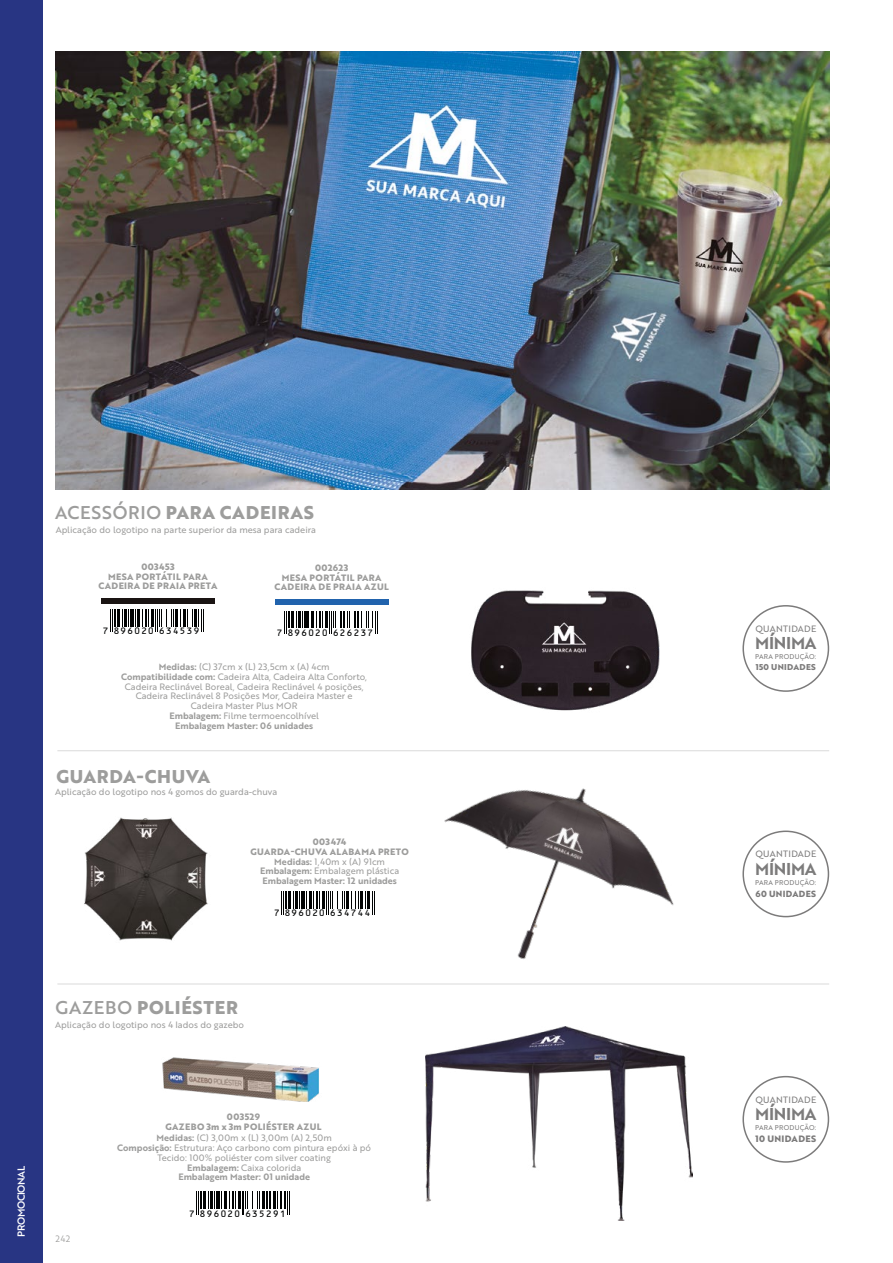
<style>
.page{position:relative;width:893px;height:1263px;background:#fff}
.page>*{position:absolute;margin:0;border:0;box-sizing:border-box;transform-origin:0 0}
.t1{font:700 18px "Brother 1816 Extra";letter-spacing:.04em;color:#9d9d9c}
.t2{font:16.8px "Brother 1816 Bold";letter-spacing:-.02em;color:#7c7b7b}
.t3{font:10.35px "OCRB10 Pitch BT";letter-spacing:.07em;color:#010202}
.t4{font:10.2px "OCRB10 Pitch BT";letter-spacing:.07em;color:#010202}
.t5{font:10.05px "Brother 1816 Medium";letter-spacing:-.04em;color:#fff}
.t6{font:9px/9.8px "Brother 1816 Regular";color:#9d9d9c;text-align:center}
.t7{font:700 9px/9.8px "Brother 1816 Extra";letter-spacing:.04em;color:#9d9d9c;text-align:center}
.t8{font:9px "Brother 1816 Bold";color:#9d9d9c}
.t9{font:9px "Brother 1816 Regular";letter-spacing:.04em;color:#7c7b7b}
.t10{font:700 9px "Brother 1816 Extra";letter-spacing:.04em;color:#7c7b7b}
.t11{font:9px "Brother 1816 Book";color:#9d9d9c}
.t12{font:700 8.7px "Brother 1816 Extra";letter-spacing:.04em;color:#7c7b7b}
.t13{font:700 8.25px "Brother 1816 Extra";letter-spacing:.04em;color:#7c7b7b}
.t14{font:6.75px "Brother 1816 Regular";letter-spacing:.04em;color:#7c7b7b}
.s1{font-family:"Brother 1816 Medium";font-weight:400}
.s2{font-family:"Brother 1816 Bold"}
</style>
<div class="page">
<div style="left:0;top:0;width:42px;height:1263px;background:#283583"></div>
<img style="left:426px;top:1034px;width:266px;height:186px">
<svg style="left:196px;top:1191px;width:6px;height:24px"></svg>
<hr style="left:203px;top:1191px;width:3px;height:18px;background:#010202">
<svg style="left:208px;top:1191px;width:7px;height:18px"></svg>
<hr style="left:216px;top:1191px;width:4px;height:18px;background:#010202">
<svg style="left:221px;top:1191px;width:1px;height:18px"></svg>
<hr style="left:224px;top:1191px;width:3px;height:18px;background:#010202">
<svg style="left:229px;top:1191px;width:31px;height:24px"></svg>
<hr style="left:262px;top:1191px;width:3px;height:18px;background:#010202">
<svg style="left:266px;top:1191px;width:5px;height:18px"></svg>
<hr style="left:273px;top:1191px;width:3px;height:18px;background:#010202">
<svg style="left:277px;top:1191px;width:13px;height:24px"></svg>
<div style="left:742px;top:830px;width:87px;height:87px;border:2px solid #7c7b7b;border-radius:50%"></div>
<img style="left:393px;top:788px;width:325px;height:246px">
<svg style="left:281px;top:891px;width:6px;height:23px"></svg>
<hr style="left:288px;top:891px;width:3px;height:17px;background:#010202">
<svg style="left:293px;top:891px;width:7px;height:17px"></svg>
<hr style="left:301px;top:891px;width:3px;height:17px;background:#010202">
<svg style="left:306px;top:891px;width:14px;height:17px"></svg>
<hr style="left:322px;top:891px;width:3px;height:17px;background:#010202">
<svg style="left:326px;top:891px;width:19px;height:23px"></svg>
<hr style="left:346px;top:891px;width:3px;height:17px;background:#010202">
<svg style="left:351px;top:891px;width:8px;height:17px"></svg>
<hr style="left:360px;top:891px;width:3px;height:17px;background:#010202">
<svg style="left:365px;top:891px;width:1px;height:17px"></svg>
<hr style="left:367px;top:891px;width:3px;height:17px;background:#010202">
<svg style="left:372px;top:891px;width:3px;height:23px"></svg>
<div style="left:742px;top:605px;width:87px;height:87px;border:2px solid #7c7b7b;border-radius:50%"></div>
<svg style="left:284px;top:611px;width:19px;height:23px"></svg>
<hr style="left:304px;top:611px;width:3px;height:17px;background:#010202">
<svg style="left:311px;top:611px;width:12px;height:17px"></svg>
<hr style="left:325px;top:611px;width:3px;height:17px;background:#010202">
<svg style="left:329px;top:611px;width:49px;height:23px"></svg>
<svg style="left:110px;top:609px;width:6px;height:23px"></svg>
<hr style="left:117px;top:609px;width:3px;height:17px;background:#010202">
<svg style="left:122px;top:609px;width:7px;height:17px"></svg>
<hr style="left:130px;top:609px;width:3px;height:17px;background:#010202">
<svg style="left:135px;top:609px;width:14px;height:17px"></svg>
<hr style="left:151px;top:609px;width:3px;height:17px;background:#010202">
<svg style="left:155px;top:609px;width:19px;height:23px"></svg>
<hr style="left:175px;top:609px;width:3px;height:17px;background:#010202">
<svg style="left:180px;top:609px;width:1px;height:17px"></svg>
<hr style="left:183px;top:609px;width:3px;height:17px;background:#010202">
<svg style="left:187px;top:609px;width:17px;height:23px"></svg>
<img style="left:471px;top:590px;width:189px;height:121px">
<img style="left:84px;top:817px;width:124px;height:124px">
<div style="left:275px;top:599px;width:113px;height:6px;background:#2163ad"></div>
<div style="left:101px;top:598px;width:114px;height:6px;background:#1a1413"></div>
<hr style="left:57px;top:750px;width:772px;height:1px;background:#dadada">
<hr style="left:57px;top:983px;width:772px;height:1px;background:#dadada">
<div style="left:742px;top:1076px;width:87px;height:87px;border:2px solid #7c7b7b;border-radius:50%"></div>
<img style="left:162px;top:1058px;width:157px;height:43px">
<img style="left:55px;top:51px;width:774px;height:438px">
<h1 class="t1" style="left:55px;top:499px;width:260px"><span class="s1">ACESSÓRIO</span> PARA CADEIRAS</h1>
<p class="t6" style="left:56px;top:524px;width:262px">Aplicação do logotipo na parte superior da mesa para cadeira</p>
<p class="t7" style="left:99px;top:561px;width:120px">003453<br>MESA PORTÁTIL PARA<br>CADEIRA DE PRAIA PRETA</p>
<p class="t7" style="left:275px;top:562px;width:116px">002623<br>MESA PORTÁTIL PARA<br>CADEIRA DE PRAIA AZUL</p>
<p class="t3" style="left:103px;top:626px;width:99px">7 896020 634539</p>
<p class="t4" style="left:277px;top:628px;width:98px">7 896020 626237</p>
<p class="t6" style="left:121px;top:662px;width:247px"><span class="s2">Medidas:</span> (C) 37cm x (L) 23,5cm x (A) 4cm<br><span class="s2">Compatibilidade com:</span> Cadeira Alta, Cadeira Alta Conforto, Cadeira Reclinável Boreal, Cadeira Reclinável 4 posições, Cadeira Reclinável 8 Posições Mor, Cadeira Master e Cadeira Master Plus MOR<br><span class="s2">Embalagem:</span> Filme termoencolhível</p>
<p class="t8" style="left:175px;top:718px;width:139px">Embalagem Master: 06 unidades</p>
<h1 class="t1" style="left:56px;top:763px;width:155px">GUARDA-CHUVA</h1>
<p class="t6" style="left:55px;top:786px;width:223px">Aplicação do logotipo nos 4 gomos do guarda-chuva</p>
<p class="t7" style="left:251px;top:837px;width:160px">003474<br>GUARDA-CHUVA ALABAMA PRETO</p>
<p class="t6" style="left:260px;top:856px;width:140px"><span class="s2">Medidas:</span> 1,40m x (A) 91cm<br><span class="s2">Embalagem:</span> Embalagem plástica</p>
<p class="t8" style="left:262px;top:874px;width:136px">Embalagem Master: 12 unidades</p>
<p class="t4" style="left:274px;top:908px;width:98px">7 896020 634744</p>
<h1 class="t1" style="left:56px;top:993px;width:184px"><span class="s1">GAZEBO</span> POLIÉSTER</h1>
<p class="t6" style="left:55px;top:1019px;width:190px">Aplicação do logotipo nos 4 lados do gazebo</p>
<p class="t5" style="left:14px;top:1237px;width:72px;rotate:-90deg">PROMOCIONAL</p>
<p class="t11" style="left:55px;top:1232px;width:16px">242</p>
<p class="t7" style="left:165px;top:1112px;width:158px">003529<br>GAZEBO 3m x 3m POLIÉSTER AZUL</p>
<p class="t6" style="left:117px;top:1133px;width:255px"><span class="s2">Medidas:</span> (C) 3,00m x (L) 3,00m (A) 2,50m<br><span class="s2">Composição:</span> Estrutura: Aço carbono com pintura epóxi à pó Tecido: 100% poliéster com silver coating<br><span class="s2">Embalagem:</span> Caixa colorida</p>
<p class="t8" style="left:178px;top:1170px;width:133px">Embalagem Master: 01 unidade</p>
<p class="t4" style="left:189px;top:1209px;width:98px">7 896020 635291</p>
<p class="t9" style="left:755px;top:622px;width:62px">QUANTIDADE</p>
<h2 class="t2" style="left:755px;top:631px;width:63px">MÍNIMA</h2>
<p class="t14" style="left:755px;top:651px;width:63px">PARA PRODUÇÃO:</p>
<p class="t13" style="left:756px;top:660px;width:62px">150 UNIDADES</p>
<p class="t9" style="left:755px;top:847px;width:62px">QUANTIDADE</p>
<h2 class="t2" style="left:755px;top:856px;width:63px">MÍNIMA</h2>
<p class="t14" style="left:755px;top:877px;width:63px">PARA PRODUÇÃO:</p>
<p class="t12" style="left:755px;top:887px;width:62px">60 UNIDADES</p>
<p class="t9" style="left:755px;top:1093px;width:62px">QUANTIDADE</p>
<h2 class="t2" style="left:755px;top:1101px;width:63px">MÍNIMA</h2>
<p class="t14" style="left:755px;top:1122px;width:63px">PARA PRODUÇÃO:</p>
<p class="t10" style="left:755px;top:1132px;width:62px">10 UNIDADES</p>
</div>
